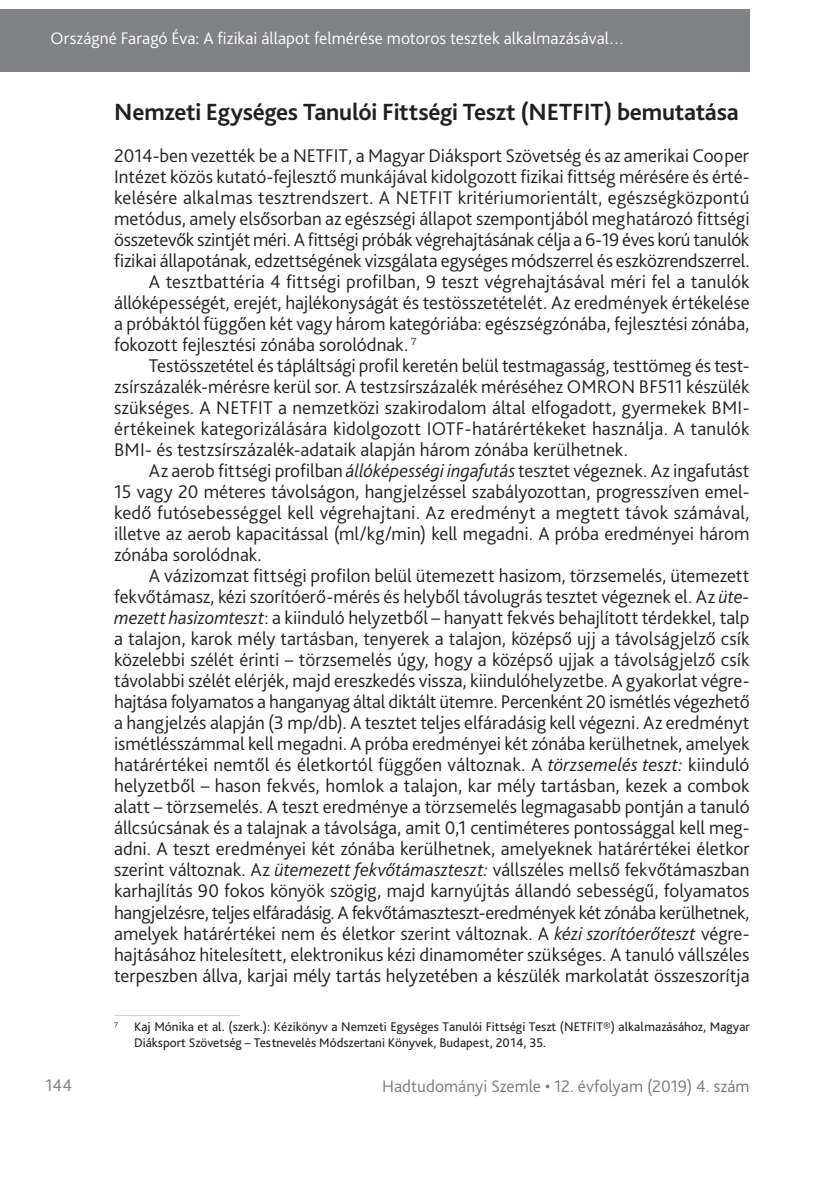
<style>
.page{position:relative;width:834px;height:1181px;background:#fff}
.page>*{position:absolute;margin:0;border:0;box-sizing:border-box;transform-origin:0 0}
._1_1__Head{font:700 24.5px "Bliss Pro";letter-spacing:-.01em;color:#231f20}
._1__Body_copy{font:300 19.25px/21px "Bliss Pro";color:#231f20;text-align:justify}
._2__Body_copy_1st_pa{font:300 19.25px/21px "Bliss Pro";color:#231f20;text-align:justify}
.t1{font:300 17.5px "Bliss Pro";letter-spacing:.005em;color:#fff}
.t2{font:300 17.5px "Bliss Pro";letter-spacing:.005em;color:#767a7c}
.Lábjegyzet{font:13.12px/15.8px "Bliss Pro";letter-spacing:.005em;color:#231f20}
.s1{font-style:italic}
</style>
<div class="page">
<div style="left:0;top:9px;width:749px;height:63px;background:#808285"></div>
<hr style="left:114px;top:1015px;width:126px;height:1px;background:#d1d2d4">
<p class="t1" style="left:51px;top:27px;width:575px">Országné Faragó Éva: A fizikai állapot felmérése motoros tesztek alkalmazásával…</p>
<p class="_1_1__Head" style="left:114px;top:97px;width:626px">Nemzeti Egységes Tanulói Fittségi Teszt (NETFIT) bemutatása</p>
<p class="_2__Body_copy_1st_pa" style="left:114px;top:145px;width:637px">2014-ben vezették be a NETFIT, a Magyar Diáksport Szövetség és az amerikai Cooper Intézet közös kutató-fejlesztő munkájával kidolgozott fizikai fittség mérésére és érté&shy;kelésére alkalmas tesztrendszert. A NETFIT kritériumorientált, egészségközpontú metódus, amely elsősorban az egészségi állapot szempontjából meghatározó fittségi összetevők szintjét méri. A fittségi próbák végrehajtásának célja a 6-19 éves korú tanulók fizikai állapotának, edzettségének vizsgálata egységes módszerrel és eszközrendszerrel.</p>
<p class="_1__Body_copy" style="left:114px;top:271px;width:636px;text-indent:35px">A tesztbattéria 4 fittségi profilban, 9 teszt végrehajtásával méri fel a tanulók állóképességét, erejét, hajlékonyságát és testösszetételét. Az eredmények értékelése a próbáktól függően két vagy három kategóriába: egészségzónába, fejlesztési zónába, fokozott fejlesztési zónába sorolódnak. <sup>7</sup></p>
<p class="_1__Body_copy" style="left:114px;top:355px;width:636px;text-indent:35px">Testösszetétel és tápláltsági profil keretén belül testmagasság, testtömeg és test&shy;zsírszázalék-mérésre kerül sor. A testzsírszázalék méréséhez OMRON BF511 készülék szükséges. A NETFIT a nemzetközi szakirodalom által elfogadott, gyermekek BMI&shy;értékeinek kategorizálására kidolgozott IOTF-határértékeket használja. A tanulók BMI- és testzsírszázalék-adataik alapján három zónába kerülhetnek.</p>
<p class="_1__Body_copy" style="left:114px;top:460px;width:636px;text-indent:35px">Az aerob fittségi profilban <span class="s1">állóképességi ingafutás</span> tesztet végeznek. Az ingafutást 15 vagy 20 méteres távolságon, hangjelzéssel szabályozottan, progresszíven emel&shy;kedő futósebességgel kell végrehajtani. Az eredményt a megtett távok számával, illetve az aerob kapacitással (ml/kg/min) kell megadni. A próba eredményei három zónába sorolódnak.</p>
<p class="_1__Body_copy" style="left:114px;top:565px;width:637px;text-indent:35px">A vázizomzat fittségi profilon belül ütemezett hasizom, törzsemelés, ütemezett fekvőtámasz, kézi szorítóerő-mérés és helyből távolugrás tesztet végeznek el. Az <span class="s1">üte&shy;mezett hasizomteszt</span>: a kiinduló helyzetből – hanyatt fekvés behajlított térdekkel, talp a talajon, karok mély tartásban, tenyerek a talajon, középső ujj a távolságjelző csík közelebbi szélét érinti – törzsemelés úgy, hogy a középső ujjak a távolságjelző csík távolabbi szélét elérjék, majd ereszkedés vissza, kiindulóhelyzetbe. A gyakorlat végre&shy;hajtása folyamatos a hanganyag által diktált ütemre. Percenként 20 ismétlés végezhető a hangjelzés alapján (3 mp/db). A tesztet teljes elfáradásig kell végezni. Az eredményt ismétlésszámmal kell megadni. A próba eredményei két zónába kerülhetnek, amelyek határértékei nemtől és életkortól függően változnak. A <span class="s1">törzsemelés teszt:</span> kiinduló helyzetből – hason fekvés, homlok a talajon, kar mély tartásban, kezek a combok alatt – törzsemelés. A teszt eredménye a törzsemelés legmagasabb pontján a tanuló állcsúcsának és a talajnak a távolsága, amit 0,1 centiméteres pontossággal kell meg&shy;adni. A teszt eredményei két zónába kerülhetnek, amelyeknek határértékei életkor szerint változnak. Az <span class="s1">ütemezett fekvőtámaszteszt:</span> vállszéles mellső fekvőtámaszban karhajlítás 90 fokos könyök szögig, majd karnyújtás állandó sebességű, folyamatos hangjelzésre, teljes elfáradásig. A fekvőtámaszteszt-eredmények két zónába kerülhetnek, amelyek határértékei nem és életkor szerint változnak. A <span class="s1">kézi szorítóerőteszt</span> végre&shy;hajtásához hitelesített, elektronikus kézi dinamométer szükséges. A tanuló vállszéles terpeszben állva, karjai mély tartás helyzetében a készülék markolatát összeszorítja</p>
<p class="Lábjegyzet" style="left:134px;top:1018px;width:617px;text-indent:-20px"><sup>7</sup> Kaj Mónika et al. (szerk.): Kézikönyv a Nemzeti Egységes Tanulói Fittségi Teszt (NETFIT®) alkalmazásához, Magyar<br>Diáksport Szövetség – Testnevelés Módszertani Könyvek, Budapest, 2014, 35.</p>
<p class="t2" style="left:46px;top:1074px;width:28px">144</p>
<p class="t2" style="left:382px;top:1075px;width:369px">Hadtudományi Szemle • 12. évfolyam (2019) 4. szám</p>
</div>
